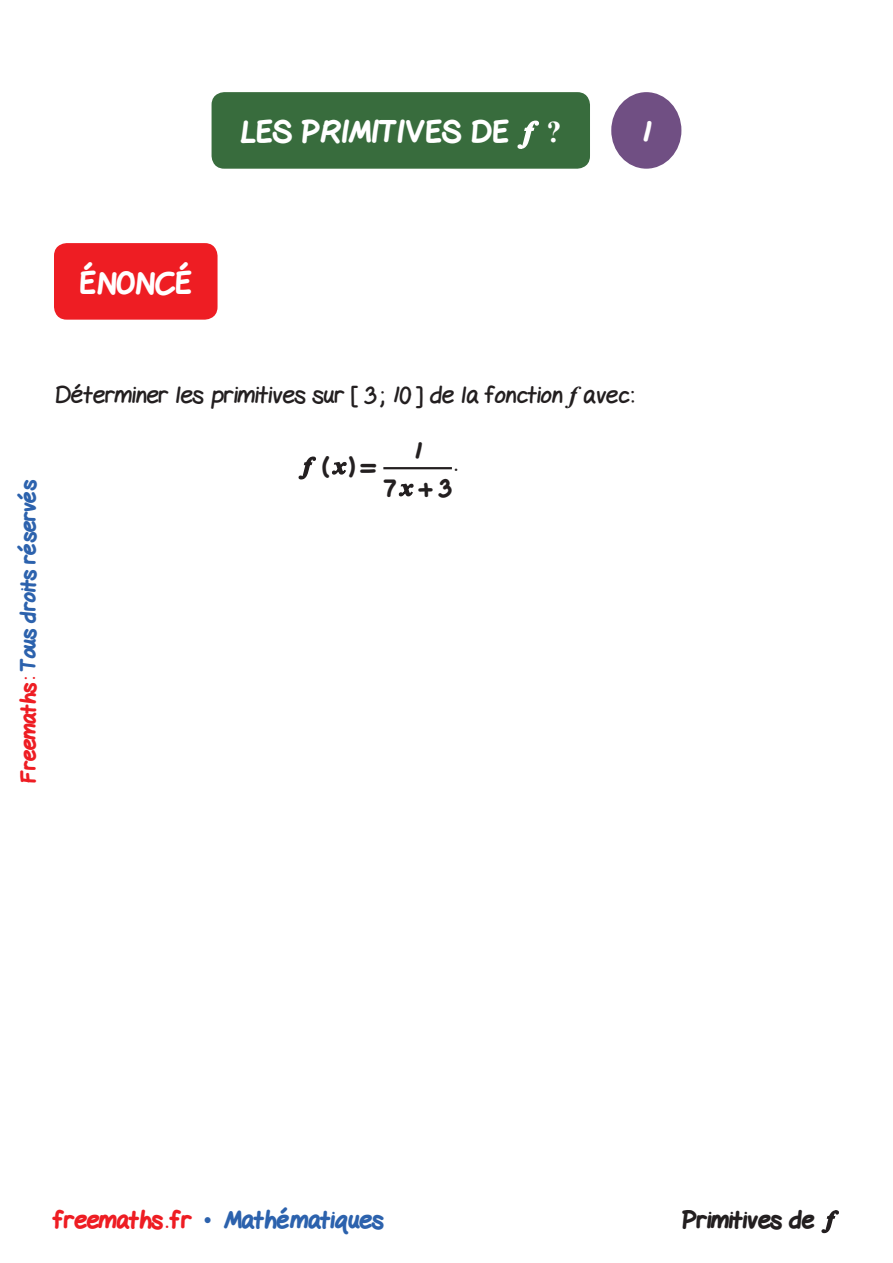
<style>
.page{position:relative;width:893px;height:1263px;background:#fff}
.page>*{position:absolute;margin:0;border:0;box-sizing:border-box;transform-origin:0 0}
.t1{font:800 30px "Gel Pen";color:#fff}
.t2{font:700 30px "Times New Roman";color:#fff}
.Texte-Ennonce{font:24px "Gel Pen";color:#231f20}
.t3{font:800 24px "Gel Pen";color:#2c62ad}
.Texte{font:800 24px "Gel Pen";color:#231f20}
.Texte-Ennonce-2{font:800 24px "Gel Pen";color:#231f20}
.t4{font:800 21px "Gel Pen";letter-spacing:-.01em;color:#2c62ad}
.s1{color:#ee1d23}
.s2{font-family:"Times New Roman";font-weight:700;font-style:italic}
.s3{font-family:"Times New Roman";font-weight:400}
</style>
<div class="page">
<div style="left:54px;top:243px;width:164px;height:77px;background:#ee1d23;border-radius:13px"></div>
<svg style="left:298px;top:456px;width:18px;height:24px"></svg>
<svg style="left:332px;top:462px;width:15px;height:13px"></svg>
<hr style="left:383px;top:467px;width:69px;height:2px;background:#231f20">
<svg style="left:398px;top:483px;width:16px;height:14px"></svg>
<div style="left:611px;top:92px;width:70px;height:77px;background:#704f83;border-radius:50%"></div>
<div style="left:212px;top:92px;width:378px;height:77px;background:#386c3d;border-radius:13px"></div>
<svg style="left:517px;top:120px;width:22px;height:29px"></svg>
<svg style="left:821px;top:1210px;width:18px;height:24px"></svg>
<p class="t1" style="left:240px;top:109px;width:270px">LES PRIMITIVES DE</p>
<p class="t2" style="left:546px;top:111px;width:16px">?</p>
<p class="t1" style="left:640px;top:109px;width:12px">1</p>
<p class="t1" style="left:80px;top:260px;width:114px">ÉNONCÉ</p>
<p class="t4" style="left:12px;top:783px;width:305px;rotate:-90deg"><span class="s1">Freemaths:</span> Tous droits réservés</p>
<p class="Texte-Ennonce" style="left:54px;top:375px;width:581px">Déterminer les primitives sur [ 3 ; 10 ] de la fonction <span class="s2">f</span> avec:</p>
<p class="Texte" style="left:413px;top:432px;width:10px">1</p>
<p class="Texte" style="left:384px;top:469px;width:69px">7 + 3</p>
<p class="Texte-Ennonce-2" style="left:322px;top:447px;width:56px">( ) =</p>
<p class="Texte-Ennonce-2" style="left:455px;top:444px;width:4px">.</p>
<p class="t3" style="left:54px;top:1201px;width:331px"><span class="s1">freemaths . fr</span> <span class="s3">•</span> Mathématiques</p>
<p class="Texte" style="left:681px;top:1201px;width:134px">Primitives de</p>
</div>
